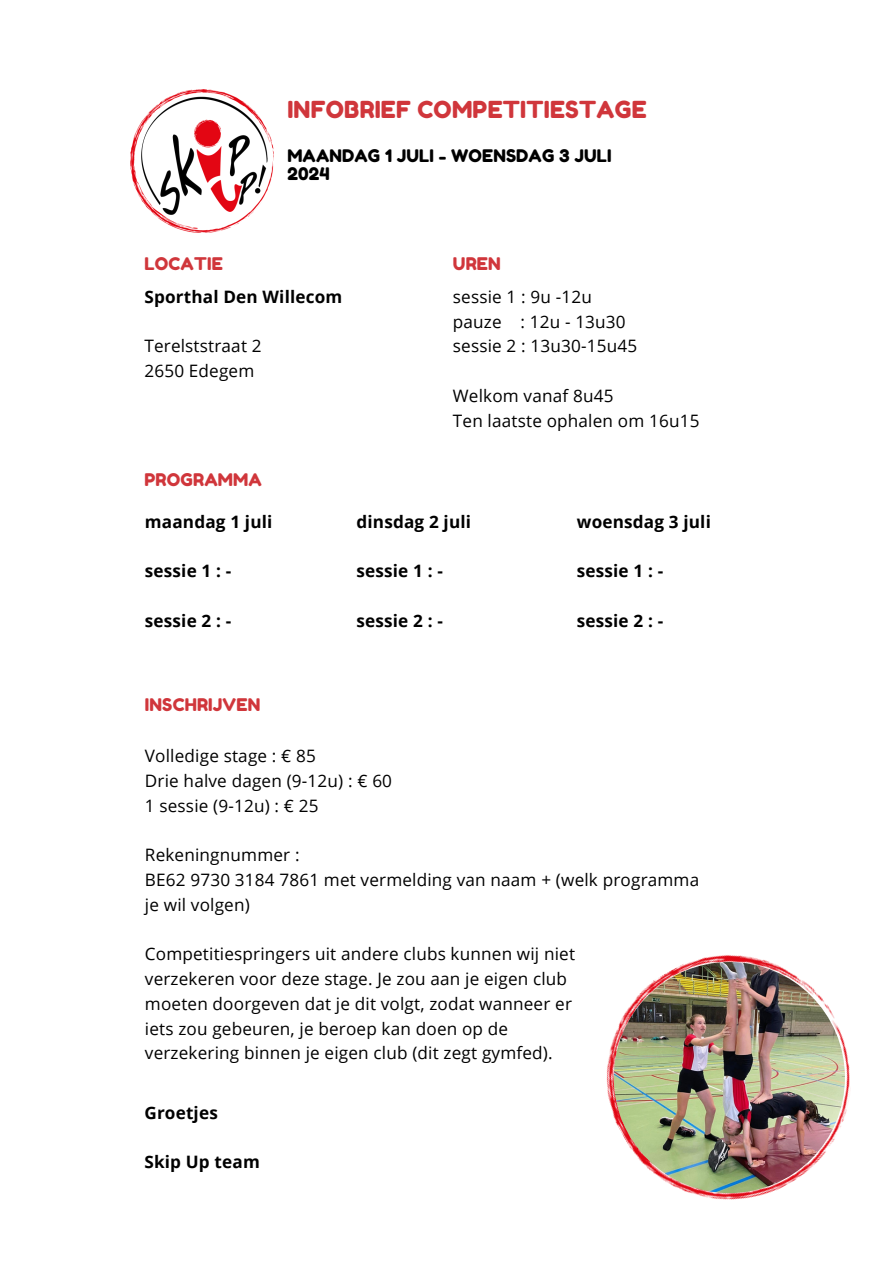
<style>
.page{position:relative;width:894px;height:1264px;background:#fff}
.page>*{position:absolute;margin:0;border:0;box-sizing:border-box;transform-origin:0 0}
.t1{font:23.4px "Fredoka One";letter-spacing:.01em;color:#d0363b}
.t2{font:17.4px "Fredoka One";letter-spacing:.01em;color:#d0363b}
.t3{font:17.4px/18px "Fredoka One";letter-spacing:.01em;color:#000}
.t4{font:17.1px "Open Sans";letter-spacing:.01em;color:#000}
.t5{font:700 17.1px "Open Sans";letter-spacing:.01em;color:#000}
</style>
<div class="page">
<img style="left:606px;top:955px;width:244px;height:245px">
<img style="left:613px;top:962px;width:231px;height:230px;border-radius:50%">
<img style="left:130px;top:89px;width:143px;height:144px">
<p class="t1" style="left:287px;top:96px;width:360px">INFOBRIEF COMPETITIESTAGE</p>
<p class="t3" style="left:287px;top:147px;width:326px">MAANDAG 1 JULI - WOENSDAG 3 JULI<br>2024</p>
<p class="t2" style="left:144px;top:253px;width:80px">LOCATIE</p>
<p class="t5" style="left:144px;top:284px;width:199px">Sporthal Den Willecom</p>
<p class="t4" style="left:144px;top:334px;width:119px">Terelststraat 2</p>
<p class="t4" style="left:144px;top:359px;width:111px">2650 Edegem</p>
<p class="t2" style="left:453px;top:253px;width:49px">UREN</p>
<p class="t4" style="left:453px;top:284px;width:140px">sessie 1 : 9u -12u</p>
<p class="t4" style="left:453px;top:309px;width:174px">pauze : 12u - 13u30</p>
<p class="t4" style="left:453px;top:334px;width:186px">sessie 2 : 13u30-15u45</p>
<p class="t4" style="left:453px;top:383px;width:162px">Welkom vanaf 8u45</p>
<p class="t4" style="left:453px;top:408px;width:248px">Ten laatste ophalen om 16u15</p>
<p class="t2" style="left:144px;top:469px;width:119px">PROGRAMMA</p>
<p class="t5" style="left:145px;top:509px;width:129px">maandag 1 juli</p>
<p class="t5" style="left:145px;top:559px;width:88px">sessie 1 : -</p>
<p class="t5" style="left:145px;top:608px;width:88px">sessie 2 : -</p>
<p class="t5" style="left:356px;top:509px;width:116px">dinsdag 2 juli</p>
<p class="t5" style="left:356px;top:559px;width:88px">sessie 1 : -</p>
<p class="t5" style="left:356px;top:608px;width:88px">sessie 2 : -</p>
<p class="t5" style="left:576px;top:509px;width:135px">woensdag 3 juli</p>
<p class="t5" style="left:576px;top:559px;width:88px">sessie 1 : -</p>
<p class="t5" style="left:576px;top:608px;width:88px">sessie 2 : -</p>
<p class="t2" style="left:145px;top:694px;width:117px">INSCHRIJVEN</p>
<p class="t4" style="left:145px;top:743px;width:172px">Volledige stage : € 85</p>
<p class="t4" style="left:145px;top:768px;width:248px">Drie halve dagen (9-12u) : € 60</p>
<p class="t4" style="left:145px;top:793px;width:175px">1 sessie (9-12u) : € 25</p>
<p class="t4" style="left:145px;top:842px;width:156px">Rekeningnummer :</p>
<p class="t4" style="left:145px;top:867px;width:555px">BE62 9730 3184 7861 met vermelding van naam + (welk programma</p>
<p class="t4" style="left:145px;top:892px;width:106px">je wil volgen)</p>
<p class="t4" style="left:145px;top:941px;width:431px">Competitiespringers uit andere clubs kunnen wij niet</p>
<p class="t4" style="left:145px;top:966px;width:423px">verzekeren voor deze stage. Je zou aan je eigen club</p>
<p class="t4" style="left:145px;top:991px;width:428px">moeten doorgeven dat je dit volgt, zodat wanneer er</p>
<p class="t4" style="left:145px;top:1016px;width:364px">iets zou gebeuren, je beroep kan doen op de</p>
<p class="t4" style="left:145px;top:1041px;width:409px">verzekering binnen je eigen club (dit zegt gymfed).</p>
<p class="t5" style="left:144px;top:1100px;width:75px">Groetjes</p>
<p class="t5" style="left:144px;top:1150px;width:117px">Skip Up team</p>
</div>
